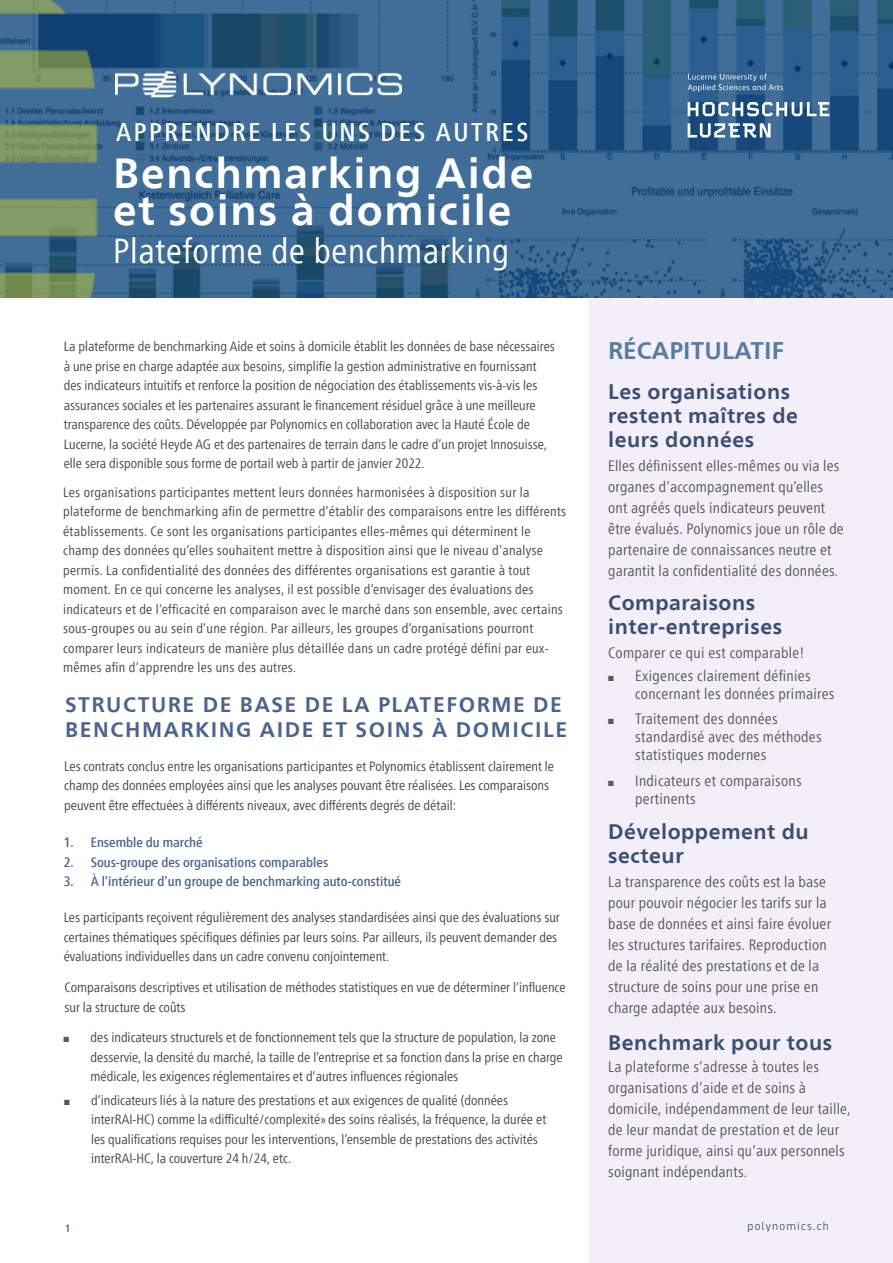
<style>
.page{position:relative;width:893px;height:1263px;background:#fff}
.page>*{position:absolute;margin:0;border:0;box-sizing:border-box;transform-origin:0 0}
.t1{font:700 42px/37.5px "Frutiger Neue LT Com";letter-spacing:.04em;color:#fff}
.t2{font:condensed 34.5px "Frutiger Neue LT Pro";letter-spacing:.02em;color:#fff}
.t3{font:500 condensed 25.5px "Frutiger Neue LT Pro";letter-spacing:.1em;color:#fff}
.t4{font:700 24px "Frutiger Neue LT Com";letter-spacing:.005em;color:#587ba1}
.t5{font:700 21px/24px "Frutiger Neue LT Com";letter-spacing:.025em;color:#3a4e73}
.t6{font:700 21px/25.5px "Frutiger Neue LT Com";letter-spacing:.075em;color:#4b638e}
.t7{font:condensed 15px/21px "Frutiger Neue LT Pro";letter-spacing:.015em;color:#5a5a5c}
.t8{font:condensed 13.5px/19.5px "Frutiger Neue LT Pro";color:#4a4a4b}
.t9{font:condensed 13.5px/19.5px "Frutiger Neue LT Pro";letter-spacing:.02em;color:#4c4a4b}
.t10{font:condensed 13.5px/19.5px "Frutiger Neue LT Pro";color:#4d4a4b}
.t11{font:500 condensed 13.5px "Frutiger Neue LT Pro";color:#4b638e}
.t12{font:condensed 13.5px/19.5px "Frutiger Neue LT Pro";color:#4c4a4b}
.t13{font:500 condensed 12px "Frutiger Neue LT Pro";letter-spacing:.1em;color:#3a4f74}
.t14{font:12px "FS Joey";letter-spacing:.1em;color:#3a4f74}
.t15{font:500 condensed 10.5px "Frutiger Neue LT Pro";color:#3a4f74}
.s1{font-size:16.5px;color:#fff}
.s2{color:#5a5a5c}
</style>
<div class="page">
<div style="left:590px;top:298px;width:303px;height:965px;background:#f2eff8"></div>
<img style="left:0;top:0;width:893px;height:298px">
<svg style="left:688px;top:73px;width:141px;height:43px;background:#547ca2"></svg>
<svg style="left:688px;top:123px;width:83px;height:14px"></svg>
<img style="left:115px;top:70px;width:287px;height:29px">
<h3 class="t3" style="left:116px;top:117px;width:414px">APPRENDRE LES UNS DES AUTRES</h3>
<h1 class="t1" style="left:113px;top:154px;width:422px">Benchmarking Aide et soins à domicile</h1>
<h2 class="t2" style="left:113px;top:230px;width:397px">Plateforme de benchmarking</h2>
<p class="t10" style="left:64px;top:337px;width:493px">La plateforme de benchmarking Aide et soins à domicile établit les données de base nécessaires à une prise en charge adaptée aux besoins, simplifie la gestion administrative en fournissant des indicateurs intuitifs et renforce la position de négociation des établissements vis-à-vis les assurances sociales et les partenaires assurant le financement résiduel grâce à une meilleure transparence des coûts. Développée par Polynomics en collaboration avec la Hauté École de Lucerne, la société Heyde AG et des partenaires de terrain dans le cadre d’un projet Innosuisse, elle sera disponible sous forme de portail web à partir de janvier 2022.<span class="s1">stehen.</span></p>
<p class="t9" style="left:63px;top:482px;width:505px">Les organisations participantes mettent leurs données harmonisées à disposition sur la plateforme de benchmarking afin de permettre d’établir des comparaisons entre les différents établissements. Ce sont les organisations participantes elles-mêmes qui déterminent le champ des données qu’elles souhaitent mettre à disposition ainsi que le niveau d’analyse permis. La confidentialité des données des différentes organisations est garantie à tout moment. En ce qui concerne les analyses, il est possible d’envisager des évaluations des indicateurs et de l’efficacité en comparaison avec le marché dans son ensemble, avec certains sous-groupes ou au sein d’une région. Par ailleurs, les groupes d’organisations pourront comparer leurs indicateurs de manière plus détaillée dans un cadre protégé défini par eux&shy;mêmes afin d’apprendre les uns des autres.<span class="s1">hen.</span></p>
<h3 class="t6" style="left:65px;top:691px;width:504px">STRUCTURE DE BASE DE LA PLATEFORME DE<br>BENCHMARKING AIDE ET SOINS À DOMICILE</h3>
<p class="t8" style="left:64px;top:756px;width:491px">Les contrats conclus entre les organisations participantes et Polynomics établissent clairement le champ des données employées ainsi que les analyses pouvant être réalisées. Les comparaisons peuvent être effectuées à différents niveaux, avec différents degrés de détail:</p>
<p class="t11" style="left:64px;top:835px;width:140px">1. Ensemble du marché</p>
<p class="t11" style="left:64px;top:854px;width:266px">2. Sous-groupe des organisations comparables</p>
<p class="t11" style="left:64px;top:874px;width:339px">3. À l’intérieur d’un groupe de benchmarking auto-constitué</p>
<p class="t8" style="left:64px;top:908px;width:498px">Les participants reçoivent régulièrement des analyses standardisées ainsi que des évaluations sur certaines thématiques spécifiques définies par leurs soins. Par ailleurs, ils peuvent demander des évaluations individuelles dans un cadre convenu conjointement.</p>
<p class="t12" style="left:64px;top:978px;width:503px">Comparaisons descriptives et utilisation de méthodes statistiques en vue de déterminer l’influence sur la structure de coûts</p>
<p class="t8" style="left:91px;top:1028px;width:474px;text-indent:-27px"><span class="s2">■</span> des indicateurs structurels et de fonctionnement tels que la structure de population, la zone desservie, la densité du marché, la taille de l’entreprise et sa fonction dans la prise en charge médicale, les exigences réglementaires et d’autres influences régionales</p>
<p class="t8" style="left:91px;top:1090px;width:457px;text-indent:-27px"><span class="s2">■</span> d’indicateurs liés à la nature des prestations et aux exigences de qualité (données interRAI-HC) comme la «difficulté/complexité» des soins réalisés, la fréquence, la durée et les qualifications requises pour les interventions, l’ensemble de prestations des activités interRAI-HC, la couverture 24 h/24, etc.</p>
<h3 class="t4" style="left:608px;top:336px;width:177px">RÉCAPITULATIF</h3>
<h3 class="t5" style="left:608px;top:379px;width:191px">Les organisations restent maîtres de leurs données</h3>
<p class="t7" style="left:608px;top:455px;width:237px">Elles définissent elles-mêmes ou via les organes d’accompagnement qu’elles ont agréés quels indicateurs peuvent être évalués. Polynomics joue un rôle de partenaire de connaissances neutre et garantit la confidentialité des données.</p>
<h3 class="t5" style="left:608px;top:591px;width:175px">Comparaisons inter-entreprises</h3>
<p class="t7" style="left:608px;top:642px;width:197px">Comparer ce qui est comparable!</p>
<p class="t7" style="left:635px;top:666px;width:201px;line-height:18px;text-indent:-27px">■ Exigences clairement définies concernant les données primaires</p>
<p class="t7" style="left:635px;top:710px;width:188px;line-height:18px;text-indent:-27px">■ Traitement des données standardisé avec des méthodes statistiques modernes</p>
<p class="t7" style="left:635px;top:771px;width:168px;line-height:18px;text-indent:-27px">■ Indicateurs et comparaisons pertinents</p>
<h3 class="t5" style="left:608px;top:819px;width:202px">Développement du secteur</h3>
<p class="t7" style="left:608px;top:871px;width:224px">La transparence des coûts est la base pour pouvoir négocier les tarifs sur la base de données et ainsi faire évoluer les structures tarifaires. Reproduction de la réalité des prestations et de la structure de soins pour une prise en charge adaptée aux besoins.</p>
<h3 class="t5" style="left:608px;top:1031px;width:225px">Benchmark pour tous</h3>
<p class="t7" style="left:608px;top:1056px;width:244px">La plateforme s’adresse à toutes les organisations d’aide et de soins à domicile, indépendamment de leur taille, de leur mandat de prestation et de leur forme juridique, ainsi qu’aux personnels soignant indépendants.</p>
<p class="t14" style="left:747px;top:1217px;width:83px">polynomics.ch</p>
<p class="t15" style="left:65px;top:1222px;width:7px">1</p>
<p class="t13" style="left:747px;top:1221px;width:84px">polynomics.ch</p>
</div>
